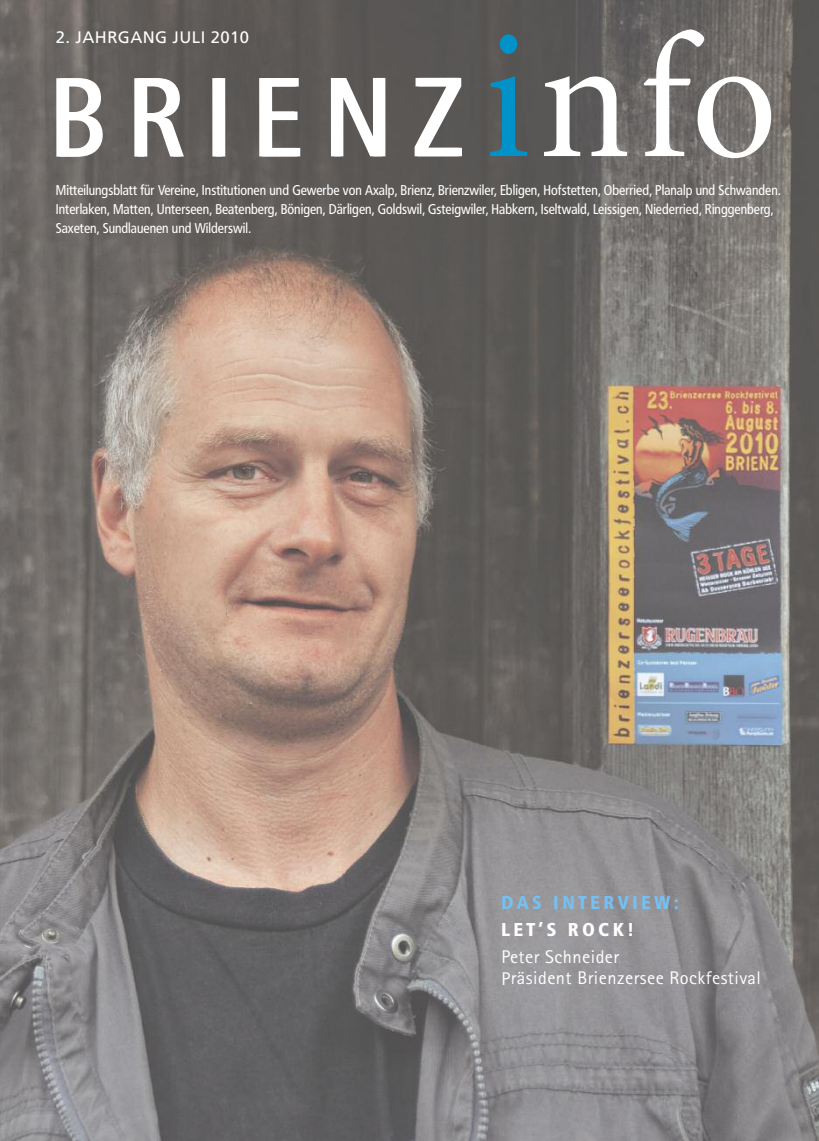
<style>
.page{position:relative;width:819px;height:1141px;background:#fff}
.page>*{position:absolute;margin:0;border:0;box-sizing:border-box;transform-origin:0 0}
.t1{font:condensed 112.35px "Frutiger";letter-spacing:.175em;color:#fff}
.t2{font:18.38px/21.9px "Rotis Sans Serif";letter-spacing:.025em;color:#fff}
.t3{font:900 18.38px "Frutiger Condensed BQ";letter-spacing:.195em;color:#75c0f2}
.t4{font:900 18.38px "Frutiger Condensed BQ";letter-spacing:.215em;color:#fff}
.t5{font:16.62px "Frutiger LT";letter-spacing:.025em;color:#fff}
.t6{font:14px/19.2px "Frutiger Condensed BQ";color:#fff}
</style>
<div class="page">
<img style="left:0;top:0;width:819px;height:1141px">
<svg style="left:544px;top:76px;width:83px;height:80px"></svg>
<svg style="left:643px;top:29px;width:128px;height:129px"></svg>
<svg style="left:490px;top:34px;width:37px;height:122px;background:#3c6a7a"></svg>
<p class="t5" style="left:56px;top:30px;width:194px">2. JAHRGANG JULI 2010</p>
<h1 class="t1" style="left:48px;top:72px;width:416px">BRIENZ</h1>
<p class="t6" style="left:56px;top:180px;width:726px">Mitteilungsblatt für Vereine, Institutionen und Gewerbe von Axalp, Brienz, Brienzwiler, Ebligen, Hofstetten, Oberried, Planalp und Schwanden.<br>Interlaken, Matten, Unterseen, Beatenberg, Bönigen, Därligen, Goldswil, Gsteigwiler, Habkern, Iseltwald, Leissigen, Niederried, Ringgenberg,<br>Saxeten, Sundlauenen und Wilderswil.</p>
<h2 class="t3" style="left:501px;top:892px;width:179px">DAS INTERVIEW:</h2>
<h2 class="t4" style="left:501px;top:919px;width:133px">LET’S ROCK!</h2>
<h2 class="t2" style="left:501px;top:947px;width:261px">Peter Schneider<br>Präsident Brienzersee Rockfestival</h2>
</div>
